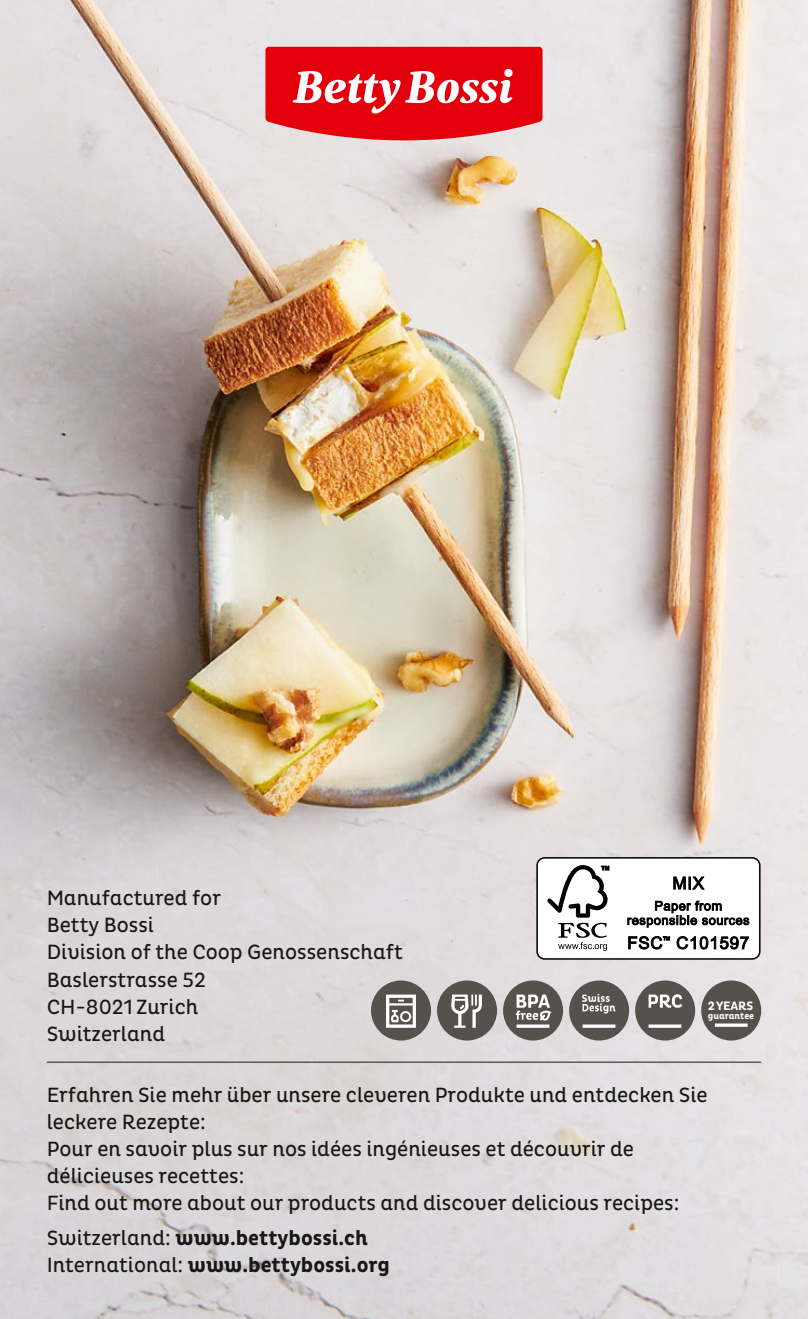
<style>
.page{position:relative;width:808px;height:1319px;background:#fff}
.page>*{position:absolute;margin:0;border:0;box-sizing:border-box;transform-origin:0 0}
.t1{font:21px/27px "Pluto B Bn Cond";color:#181716}
.t2{font:700 21px/27px "Pluto B Bn Cond";color:#181716}
.t3{font:700 12.3px "Pluto B Bn Cond";letter-spacing:-.015em;color:#fff}
.t4{font:700 9.3px "Pluto B Bn Cond";letter-spacing:-.005em;color:#fff}
.s1{font-weight:400}
</style>
<div class="page">
<img style="left:0;top:0;width:808px;height:1318px">
<hr style="left:47px;top:1061px;width:714px;height:1px;background:#181716">
<svg style="left:265px;top:47px;width:277px;height:93px;background:#e62d36"></svg>
<div style="left:503px;top:980px;width:60px;height:60px;background:#55524e;border-radius:50%"></div>
<img style="left:511px;top:987px;width:45px;height:45px">
<div style="left:371px;top:980px;width:60px;height:60px;background:#55524e;border-radius:50%"></div>
<img style="left:378px;top:987px;width:45px;height:45px">
<div style="left:437px;top:980px;width:60px;height:60px;background:#55524e;border-radius:50%"></div>
<img style="left:444px;top:987px;width:45px;height:45px">
<div style="left:701px;top:980px;width:60px;height:60px;background:#55524e;border-radius:50%"></div>
<hr style="left:715px;top:1023px;width:32px;height:3px;background:#fff">
<div style="left:635px;top:980px;width:60px;height:60px;background:#55524e;border-radius:50%"></div>
<img style="left:643px;top:987px;width:45px;height:45px">
<div style="left:569px;top:980px;width:60px;height:60px;background:#55524e;border-radius:50%"></div>
<img style="left:577px;top:987px;width:45px;height:45px">
<div style="left:537px;top:857px;width:223px;height:101px;background:#fff;border-radius:8px"></div>
<div style="left:536px;top:857px;width:224px;height:102px;border:2px solid #000;border-radius:8px"></div>
<svg style="left:547px;top:865px;width:62px;height:85px"></svg>
<svg style="left:673px;top:876px;width:32px;height:14px"></svg>
<svg style="left:627px;top:900px;width:123px;height:27px"></svg>
<svg style="left:628px;top:936px;width:42px;height:13px"></svg>
<svg style="left:676px;top:936px;width:73px;height:13px"></svg>
<p class="t1" style="left:47px;top:885px;width:358px">Manufactured for<br>Betty Bossi<br>Division of the Coop Genossenschaft<br>Baslerstrasse 52<br>CH-8021 Zurich<br>Switzerland</p>
<p class="t3" style="left:708px;top:998px;width:47px">2 YEARS</p>
<p class="t4" style="left:708px;top:1010px;width:48px">guarantee</p>
<p class="t1" style="left:47px;top:1081px;width:662px">Erfahren Sie mehr über unsere cleveren Produkte und entdecken Sie leckere Rezepte:<br>Pour en savoir plus sur nos idées ingénieuses et découvrir de délicieuses recettes:<br>Find out more about our products and discover delicious recipes:</p>
<p class="t2" style="left:47px;top:1224px;width:345px"><span class="s1">Switzerland:</span> www.bettybossi.ch<br><span class="s1">International:</span> www.bettybossi.org</p>
</div>
